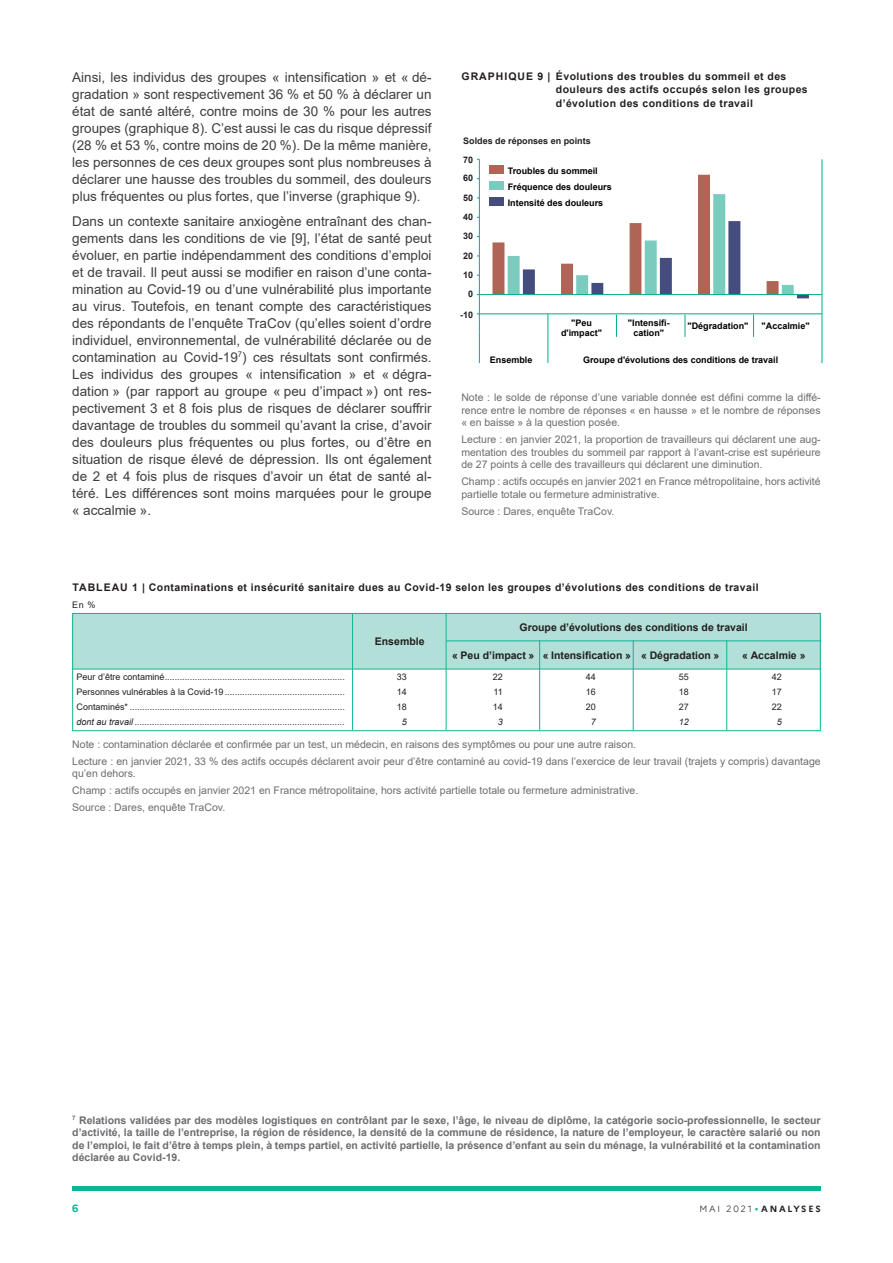
<style>
.page{position:relative;width:893px;height:1263px;background:#fff}
.page>*{position:absolute;margin:0;border:0;box-sizing:border-box;transform-origin:0 0}
.t1{font:13.5px/17px "Arial";color:#3e3e3f;text-align:justify}
.t2{font:10.5px/12.6px "Arial";color:#6c6d70}
.t3{font:700 10.5px/12.6px "Arial";color:#6c6d70;text-align:justify}
.t4{font:700 10.5px/13.5px "Arial";letter-spacing:.04em;color:#231f20}
.t5{font:700 10.5px "Arial";color:#231f20}
.t6{font:700 10.5px "Marianne";color:#0cb594}
.t7{font:9px "Arial";color:#231f20}
.t8{font:700 9px/10.8px "Arial";color:#000001;text-align:center}
.t9{font:italic 9px "Arial";color:#231f20}
.t10{font:700 9px "Arial";color:#231f20}
.t11{font:700 9px "Marianne";letter-spacing:.2em;color:#231f20}
.s1{font-weight:300}
.s2{font-family:"Manrope";color:#0cb594}
</style>
<div class="page">
<div style="left:72px;top:613px;width:749px;height:56px;background:#b3dfd9"></div>
<div style="left:72px;top:613px;width:749px;height:118px;border:1px solid #0cb594"></div>
<hr style="left:446px;top:640px;width:375px;height:1px;background:#0cb594">
<hr style="left:72px;top:669px;width:749px;height:1px;background:#0cb594">
<hr style="left:726px;top:640px;width:1px;height:90px;background:#0cb594">
<hr style="left:633px;top:640px;width:1px;height:90px;background:#0cb594">
<hr style="left:539px;top:640px;width:1px;height:90px;background:#0cb594">
<hr style="left:446px;top:613px;width:1px;height:117px;background:#0cb594">
<hr style="left:352px;top:613px;width:1px;height:117px;background:#0cb594">
<div style="left:72px;top:1186px;width:749px;height:5px;background:#0cb594"></div>
<hr style="left:479px;top:314px;width:343px;height:1px;background:#00ac8b">
<hr style="left:822px;top:159px;width:1px;height:155px;background:#00ac8b">
<svg style="left:753px;top:315px;width:1px;height:22px"></svg>
<svg style="left:685px;top:315px;width:1px;height:22px"></svg>
<svg style="left:616px;top:315px;width:1px;height:22px"></svg>
<svg style="left:492px;top:175px;width:317px;height:123px"></svg>
<hr style="left:479px;top:159px;width:1px;height:155px;background:#00ac8b">
<hr style="left:479px;top:294px;width:343px;height:1px;background:#00ac8b">
<svg style="left:822px;top:314px;width:1px;height:18px"></svg>
<svg style="left:548px;top:314px;width:1px;height:18px"></svg>
<svg style="left:477px;top:314px;width:3px;height:18px"></svg>
<hr style="left:822px;top:332px;width:1px;height:31px;background:#00ac8b">
<hr style="left:548px;top:332px;width:1px;height:31px;background:#00ac8b">
<hr style="left:479px;top:332px;width:1px;height:31px;background:#00ac8b">
<div style="left:489px;top:165px;width:14px;height:9px;background:#af6455"></div>
<div style="left:489px;top:181px;width:14px;height:9px;background:#7bcbbf"></div>
<div style="left:489px;top:197px;width:14px;height:9px;background:#454c7e"></div>
<p class="t1" style="left:72px;top:69px;width:361px">Ainsi, les individus des groupes « intensification » et « dé&shy;gradation » sont respectivement 36 % et 50 % à déclarer un état de santé altéré, contre moins de 30 % pour les autres groupes (graphique 8). C’est aussi le cas du risque dépressif (28 % et 53 %, contre moins de 20 %). De la même manière, les personnes de ces deux groupes sont plus nombreuses à déclarer une hausse des troubles du sommeil, des douleurs plus fréquentes ou plus fortes, que l’inverse (graphique 9).</p>
<p class="t1" style="left:72px;top:213px;width:361px">Dans un contexte sanitaire anxiogène entraînant des chan&shy;gements dans les conditions de vie [9], l’état de santé peut évoluer, en partie indépendamment des conditions d’emploi et de travail. Il peut aussi se modifier en raison d’une conta&shy;mination au Covid-19 ou d’une vulnérabilité plus importante au virus. Toutefois, en tenant compte des caractéristiques des répondants de l’enquête TraCov (qu’elles soient d’ordre individuel, environnemental, de vulnérabilité déclarée ou de contamination au Covid-19<sup>7</sup>) ces résultats sont confirmés.<br>Les individus des groupes « intensification » et « dégra&shy;dation » (par rapport au groupe « peu d’impact ») ont res&shy;pectivement 3 et 8 fois plus de risques de déclarer souffrir davantage de troubles du sommeil qu’avant la crise, d’avoir des douleurs plus fréquentes ou plus fortes, ou d’être en situation de risque élevé de dépression. Ils ont également de 2 et 4 fois plus de risques d’avoir un état de santé al&shy;téré. Les différences sont moins marquées pour le groupe « accalmie ».</p>
<p class="t4" style="left:556px;top:70px;width:253px;text-indent:-94px">GRAPHIQUE 9 | Évolutions des troubles du sommeil et des douleurs des actifs occupés selon les groupes d’évolution des conditions de travail</p>
<p class="t10" style="left:463px;top:134px;width:129px">Soldes de réponses en points</p>
<p class="t10" style="left:463px;top:153px;width:12px">70</p>
<p class="t10" style="left:463px;top:172px;width:12px">60</p>
<p class="t10" style="left:463px;top:191px;width:12px">50</p>
<p class="t10" style="left:463px;top:211px;width:12px">40</p>
<p class="t10" style="left:463px;top:230px;width:12px">30</p>
<p class="t10" style="left:463px;top:249px;width:12px">20</p>
<p class="t10" style="left:463px;top:269px;width:12px">10</p>
<p class="t10" style="left:468px;top:288px;width:7px">0</p>
<p class="t10" style="left:460px;top:308px;width:15px">-10</p>
<p class="t8" style="left:508px;top:163px;width:106px;line-height:16px;text-align:left">Troubles du sommeil<br>Fréquence des douleurs<br>Intensité des douleurs</p>
<p class="t8" style="left:561px;top:317px;width:42px">"Peu d'impact"</p>
<p class="t8" style="left:628px;top:317px;width:43px">"Intensifi&shy;cation"</p>
<p class="t8" style="left:687px;top:321px;width:63px">"Dégradation"</p>
<p class="t8" style="left:762px;top:321px;width:50px">"Accalmie"</p>
<p class="t8" style="left:490px;top:355px;width:44px">Ensemble</p>
<p class="t8" style="left:583px;top:355px;width:197px">Groupe d'évolutions des conditions de travail</p>
<p class="t2" style="left:461px;top:391px;width:361px;text-align:justify">Note : le solde de réponse d’une variable donnée est défini comme la diffé&shy;rence entre le nombre de réponses « en hausse » et le nombre de réponses « en baisse » à la question posée.</p>
<p class="t2" style="left:461px;top:433px;width:361px;text-align:justify">Lecture : en janvier 2021, la proportion de travailleurs qui déclarent une aug&shy;mentation des troubles du sommeil par rapport à l’avant-crise est supérieure de 27 points à celle des travailleurs qui déclarent une diminution.</p>
<p class="t2" style="left:461px;top:475px;width:361px">Champ : actifs occupés en janvier 2021 en France métropolitaine, hors activité partielle totale ou fermeture administrative.</p>
<p class="t2" style="left:461px;top:504px;width:155px">Source : Dares, enquête TraCov.</p>
<p class="t4" style="left:72px;top:580px;width:688px">TABLEAU 1 | Contaminations et insécurité sanitaire dues au Covid-19 selon les groupes d’évolutions des conditions de travail</p>
<p class="t7" style="left:72px;top:598px;width:25px">En %</p>
<p class="t5" style="left:375px;top:634px;width:51px">Ensemble</p>
<p class="t5" style="left:519px;top:620px;width:230px">Groupe d’évolutions des conditions de travail</p>
<p class="t5" style="left:452px;top:648px;width:269px">« Peu d’impact » « Intensification » « Dégradation »</p>
<p class="t5" style="left:742px;top:648px;width:65px">« Accalmie »</p>
<p class="t7" style="left:77px;top:671px;width:270px">Peur d’être contaminé........................................................................</p>
<p class="t7" style="left:397px;top:671px;width:12px">33</p>
<p class="t7" style="left:493px;top:671px;width:12px">22</p>
<p class="t7" style="left:586px;top:671px;width:12px">44</p>
<p class="t7" style="left:679px;top:671px;width:12px">55</p>
<p class="t7" style="left:772px;top:671px;width:12px">42</p>
<p class="t7" style="left:77px;top:686px;width:270px">Personnes vulnérables à la Covid-19................................................</p>
<p class="t7" style="left:397px;top:686px;width:12px">14</p>
<p class="t7" style="left:493px;top:686px;width:11px">11</p>
<p class="t7" style="left:586px;top:686px;width:12px">16</p>
<p class="t7" style="left:679px;top:686px;width:12px">18</p>
<p class="t7" style="left:772px;top:686px;width:12px">17</p>
<p class="t7" style="left:77px;top:701px;width:270px">Contaminés* ......................................................................................</p>
<p class="t7" style="left:397px;top:701px;width:12px">18</p>
<p class="t7" style="left:493px;top:701px;width:12px">14</p>
<p class="t7" style="left:586px;top:701px;width:12px">20</p>
<p class="t7" style="left:679px;top:701px;width:12px">27</p>
<p class="t7" style="left:772px;top:701px;width:12px">22</p>
<p class="t9" style="left:76px;top:716px;width:270px">dont au travail ....................................................................................</p>
<p class="t9" style="left:402px;top:716px;width:7px">5</p>
<p class="t9" style="left:498px;top:716px;width:7px">3</p>
<p class="t9" style="left:591px;top:716px;width:7px">7</p>
<p class="t9" style="left:679px;top:716px;width:12px">12</p>
<p class="t9" style="left:777px;top:716px;width:7px">5</p>
<p class="t2" style="left:72px;top:735px;width:750px;line-height:16.8px">Note : contamination déclarée et confirmée par un test, un médecin, en raisons des symptômes ou pour une autre raison.<br>Lecture : en janvier 2021, 33 % des actifs occupés déclarent avoir peur d’être contaminé au covid-19 dans l’exercice de leur travail (trajets y compris) davantage</p>
<p class="t2" style="left:72px;top:765px;width:568px;line-height:16.8px">qu’en dehors.<br>Champ : actifs occupés en janvier 2021 en France métropolitaine, hors activité partielle totale ou fermeture administrative.<br>Source : Dares, enquête TraCov.</p>
<p class="t3" style="left:72px;top:1114px;width:750px"><sup>7</sup> Relations validées par des modèles logistiques en contrôlant par le sexe, l’âge, le niveau de diplôme, la catégorie socio-professionnelle, le secteur d’activité, la taille de l’entreprise, la région de résidence, la densité de la commune de résidence, la nature de l’employeur, le caractère salarié ou non de l’emploi, le fait d’être à temps plein, à temps partiel, en activité partielle, la présence d’enfant au sein du ménage, la vulnérabilité et la contamination déclarée au Covid-19.</p>
<p class="t6" style="left:72px;top:1202px;width:8px">6</p>
<p class="t11" style="left:699px;top:1203px;width:123px"><span class="s1">MAI 2021</span><span class="s2">•</span>ANALYSES</p>
</div>
